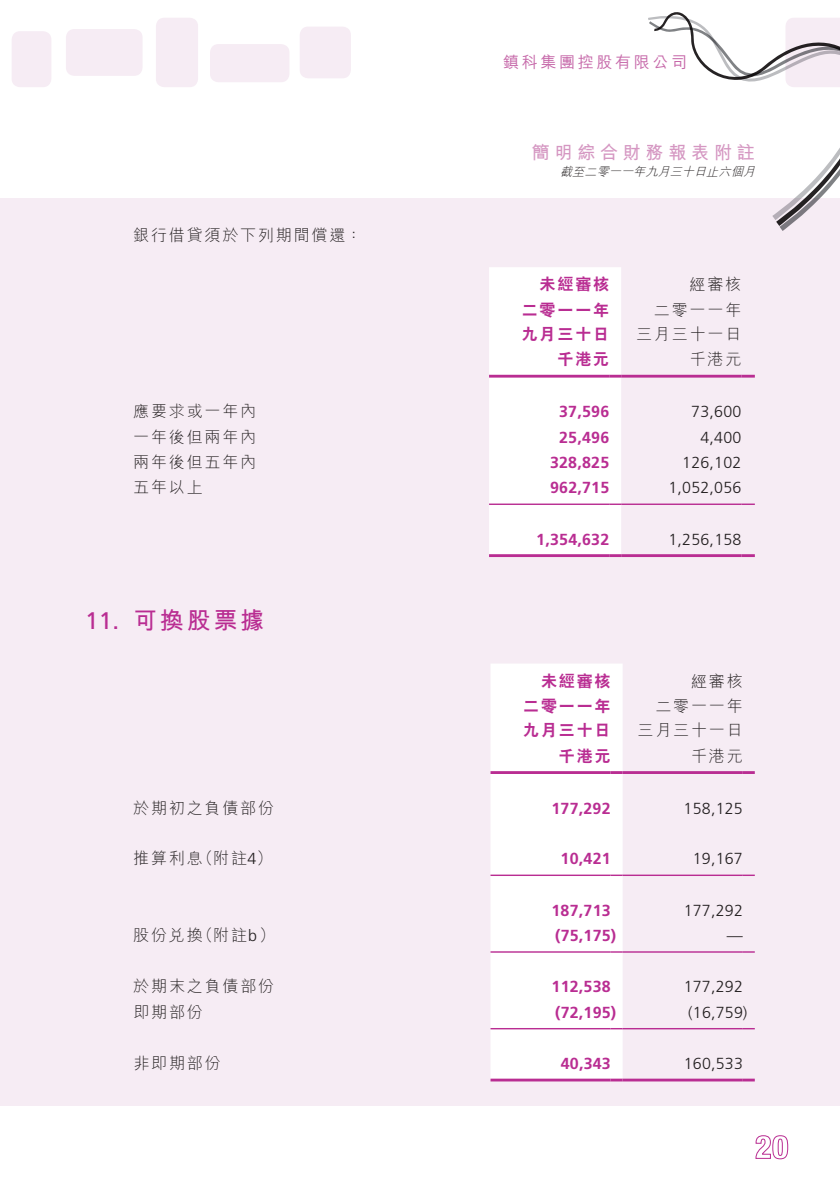
<style>
.page{position:relative;width:840px;height:1191px;background:#fff}
.page>*{position:absolute;margin:0;border:0;box-sizing:border-box;transform-origin:0 0}
.t1{font:700 24px "M Hei HK";letter-spacing:.115em;color:#b92d92}
.t2{font:24px "Frutiger LT Std";color:#b92d92}
.t3{font:700 18px "M Hei HK";letter-spacing:.265em;color:#d597c2}
.t4{font:300 16px/24.6px "M Hei HK";letter-spacing:.115em;color:#231f20;text-align:right}
.t5{font:700 16px "Frutiger LT Std";letter-spacing:.015em;color:#b92d92}
.t6{font:300 16px "Frutiger LT Std";letter-spacing:.015em;color:#231f20}
.t7{font:800 16px/24.6px "C Hei 2 HK";letter-spacing:.115em;color:#b92d92;text-align:justify}
.t8{font:500 16px "M Hei HK";letter-spacing:.165em;color:#c668a9}
.t9{font:italic 300 12px "M Hei HK";color:#231f20}
.s1{font-family:"Frutiger LT Std"}
</style>
<div class="page">
<div style="left:0;top:198px;width:839px;height:908px;background:#f6ecf4"></div>
<svg style="left:755px;top:1135px;width:33px;height:24px"></svg>
<div style="left:12px;top:31px;width:39px;height:56px;background:#f6ecf4;border-radius:9px"></div>
<div style="left:156px;top:18px;width:42px;height:69px;background:#f6ecf4;border-radius:9px"></div>
<div style="left:299px;top:27px;width:52px;height:51px;background:#f6ecf4;border-radius:9px"></div>
<div style="left:66px;top:29px;width:76px;height:47px;background:#f6ecf4;border-radius:9px"></div>
<div style="left:210px;top:44px;width:79px;height:38px;background:#f6ecf4;border-radius:9px"></div>
<svg style="left:648px;top:12px;width:191px;height:214px"></svg>
<hr style="left:621px;top:375px;width:120px;height:2px;background:#b92d92">
<svg style="left:741px;top:375px;width:13px;height:2px"></svg>
<hr style="left:621px;top:503px;width:120px;height:2px;background:#b92d92">
<svg style="left:741px;top:503px;width:13px;height:2px"></svg>
<div style="left:489px;top:267px;width:132px;height:290px;background:#fff"></div>
<hr style="left:621px;top:554px;width:120px;height:3px;background:#b92d92">
<svg style="left:741px;top:554px;width:13px;height:3px"></svg>
<div style="left:490px;top:664px;width:132px;height:414px;background:#fff"></div>
<hr style="left:490px;top:874px;width:120px;height:2px;background:#b92d92">
<svg style="left:610px;top:874px;width:12px;height:2px"></svg>
<hr style="left:622px;top:874px;width:120px;height:2px;background:#b92d92">
<svg style="left:742px;top:874px;width:12px;height:2px"></svg>
<hr style="left:490px;top:1028px;width:120px;height:1px;background:#b92d92">
<svg style="left:610px;top:1028px;width:12px;height:1px"></svg>
<hr style="left:622px;top:1028px;width:120px;height:1px;background:#b92d92">
<svg style="left:742px;top:1028px;width:12px;height:1px"></svg>
<hr style="left:490px;top:771px;width:120px;height:3px;background:#b92d92">
<svg style="left:610px;top:771px;width:12px;height:3px"></svg>
<hr style="left:622px;top:771px;width:120px;height:3px;background:#b92d92">
<svg style="left:742px;top:771px;width:12px;height:3px"></svg>
<hr style="left:490px;top:1078px;width:120px;height:3px;background:#b92d92">
<svg style="left:610px;top:1078px;width:12px;height:3px"></svg>
<hr style="left:622px;top:1078px;width:120px;height:3px;background:#b92d92">
<svg style="left:742px;top:1078px;width:12px;height:3px"></svg>
<hr style="left:490px;top:951px;width:120px;height:1px;background:#b92d92">
<svg style="left:610px;top:951px;width:12px;height:1px"></svg>
<hr style="left:622px;top:951px;width:120px;height:1px;background:#b92d92">
<svg style="left:742px;top:951px;width:12px;height:1px"></svg>
<p class="t4" style="left:133px;top:222px;width:230px">銀行借貸須於下列期間償還：</p>
<p class="t4" style="left:133px;top:398px;width:124px">應要求或一年內</p>
<p class="t4" style="left:133px;top:424px;width:124px">一年後但兩年內</p>
<p class="t4" style="left:133px;top:449px;width:124px">兩年後但五年內</p>
<p class="t4" style="left:133px;top:474px;width:71px">五年以上</p>
<h1 class="t2" style="left:85px;top:606px;width:36px">11.</h1>
<h1 class="t1" style="left:133px;top:602px;width:132px">可換股票據</h1>
<p class="t4" style="left:133px;top:795px;width:142px">於期初之負債部份</p>
<p class="t4" style="left:197px;top:845px;width:77px">（附註 (<span class="s1">4</span></p>
<p class="t4" style="left:133px;top:845px;width:71px">推算利息</p>
<p class="t4" style="left:197px;top:922px;width:80px">（附註<span class="s1">b</span>(</p>
<p class="t4" style="left:133px;top:922px;width:71px">股份兌換</p>
<p class="t4" style="left:133px;top:973px;width:142px">於期末之負債部份</p>
<p class="t4" style="left:133px;top:999px;width:71px">即期部份</p>
<p class="t4" style="left:133px;top:1050px;width:89px">非即期部份</p>
<p class="t8" style="left:503px;top:50px;width:185px">鎮科集團控股有限公司</p>
<p class="t3" style="left:531px;top:139px;width:224px">簡明綜合財務報表附註</p>
<p class="t9" style="left:560px;top:163px;width:200px">截至二零一一年九月三十日止六個月</p>
<p class="t7" style="left:521px;top:272px;width:89px;text-indent:18px">未經審核二零一一年九月三十日</p>
<p class="t7" style="left:557px;top:347px;width:53px">千港元</p>
<p class="t4" style="left:689px;top:272px;width:53px">經審核</p>
<p class="t4" style="left:635px;top:297px;width:107px">二零一一年三月三十一日千港元</p>
<p class="t5" style="left:559px;top:402px;width:52px">37,596</p>
<p class="t6" style="left:691px;top:403px;width:52px">73,600</p>
<p class="t5" style="left:559px;top:427px;width:52px">25,496</p>
<p class="t6" style="left:700px;top:428px;width:42px">4,400</p>
<p class="t5" style="left:549px;top:453px;width:61px">328,825</p>
<p class="t6" style="left:681px;top:453px;width:61px">126,102</p>
<p class="t5" style="left:549px;top:478px;width:61px">962,715</p>
<p class="t6" style="left:668px;top:479px;width:74px">1,052,056</p>
<p class="t5" style="left:536px;top:529px;width:74px">1,354,632</p>
<p class="t6" style="left:668px;top:530px;width:74px">1,256,158</p>
<p class="t7" style="left:523px;top:669px;width:89px;text-indent:18px">未經審核二零一一年九月三十日</p>
<p class="t7" style="left:558px;top:743px;width:53px">千港元</p>
<p class="t4" style="left:690px;top:668px;width:53px">經審核</p>
<p class="t4" style="left:637px;top:693px;width:107px">二零一一年三月三十一日千港元</p>
<p class="t5" style="left:551px;top:798px;width:61px">177,292</p>
<p class="t6" style="left:683px;top:799px;width:61px">158,125</p>
<p class="t5" style="left:560px;top:849px;width:52px">10,421</p>
<p class="t6" style="left:692px;top:849px;width:52px">19,167</p>
<p class="t5" style="left:551px;top:900px;width:61px">187,713</p>
<p class="t6" style="left:683px;top:901px;width:61px">177,292</p>
<p class="t5" style="left:554px;top:926px;width:62px">)75,175(</p>
<p class="t6" style="left:726px;top:926px;width:17px">—</p>
<p class="t5" style="left:551px;top:977px;width:61px">112,538</p>
<p class="t6" style="left:683px;top:977px;width:61px">177,292</p>
<p class="t5" style="left:555px;top:1002px;width:62px">)72,195(</p>
<p class="t6" style="left:687px;top:1003px;width:61px">)16,759(</p>
<p class="t5" style="left:560px;top:1054px;width:52px">40,343</p>
<p class="t6" style="left:683px;top:1054px;width:61px">160,533</p>
</div>
